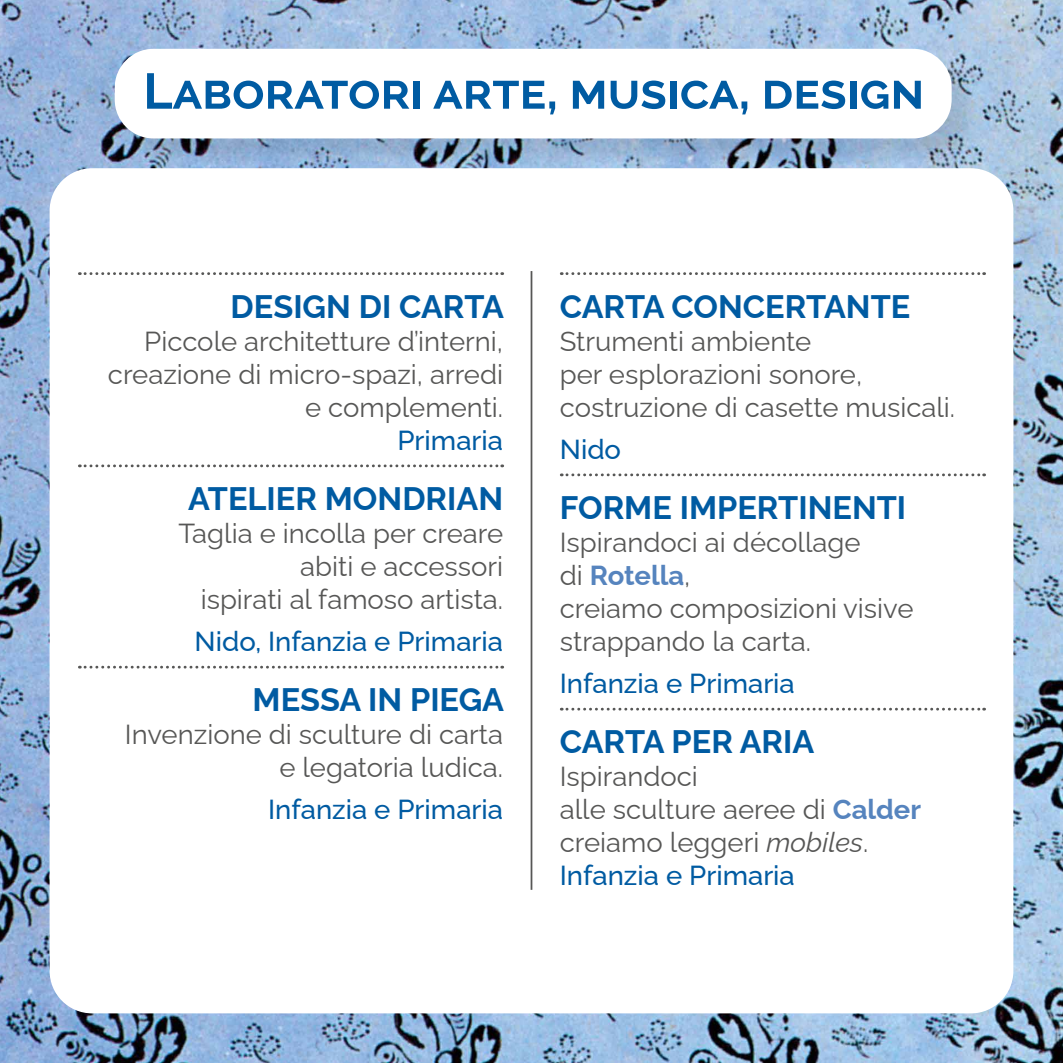
<style>
.page{position:relative;width:1063px;height:1063px;background:#fff}
.page>*{position:absolute;margin:0;border:0;box-sizing:border-box;transform-origin:0 0}
.t1{font:700 50px "Raleway";color:#005ba2}
.t2{font:700 32.5px "Raleway";color:#005ba2}
.t3{font:27.5px/33px "Raleway";color:#575756;text-align:right}
.t4{font:500 27.5px "Raleway";color:#005ba2}
.s1{font-weight:700;color:#5684be}
.s2{font-style:italic}
.s3{font-weight:500;color:#005ba2}
</style>
<div class="page">
<img style="left:0;top:0;width:1063px;height:1063px">
<div style="left:50px;top:168px;width:963px;height:845px;background:#fff;border-radius:43px"></div>
<hr style="left:531px;top:271px;width:1px;height:619px;background:#575756">
<svg style="left:79px;top:272px;width:424px;height:3px"></svg>
<svg style="left:79px;top:464px;width:424px;height:3px"></svg>
<svg style="left:79px;top:666px;width:424px;height:3px"></svg>
<svg style="left:561px;top:272px;width:424px;height:3px"></svg>
<svg style="left:561px;top:473px;width:424px;height:3px"></svg>
<svg style="left:561px;top:708px;width:424px;height:3px"></svg>
<div style="left:118px;top:52px;width:863px;height:116px;background:#000;opacity:.1"></div>
<div style="left:115px;top:49px;width:837px;height:89px;background:#fff;border-radius:39px"></div>
<h1 class="t1" style="left:143px;top:51px;width:782px">Laboratori arte, musica, design</h1>
<p class="t2" style="left:231px;top:280px;width:275px">DESIGN DI CARTA</p>
<p class="t3" style="left:108px;top:321px;width:397px">Piccole architetture d’interni, creazione di micro-spazi, arredi e complementi.</p>
<p class="t4" style="left:398px;top:418px;width:107px">Primaria</p>
<p class="t2" style="left:188px;top:472px;width:316px">ATELIER MONDRIAN</p>
<p class="t3" style="left:178px;top:514px;width:326px">Taglia e incolla per creare abiti e accessori<br>ispirati al famoso artista.</p>
<p class="t4" style="left:195px;top:619px;width:310px">Nido, Infanzia e Primaria</p>
<p class="t2" style="left:253px;top:674px;width:253px">MESSA IN PIEGA</p>
<p class="t3" style="left:125px;top:715px;width:380px">Invenzione di sculture di carta e legatoria ludica.</p>
<p class="t4" style="left:268px;top:787px;width:237px">Infanzia e Primaria</p>
<p class="t2" style="left:560px;top:280px;width:352px">CARTA CONCERTANTE</p>
<p class="t3" style="left:560px;top:321px;width:397px;text-align:left">Strumenti ambiente<br>per esplorazioni sonore, costruzione di casette musicali.</p>
<p class="t4" style="left:560px;top:427px;width:63px">Nido</p>
<p class="t2" style="left:560px;top:481px;width:348px">FORME IMPERTINENTI</p>
<p class="t3" style="left:560px;top:523px;width:355px;text-align:left">Ispirandoci ai décollage<br>di <span class="s1">Rotella</span>,<br>creiamo composizioni visive strappando la carta.</p>
<p class="t4" style="left:560px;top:661px;width:237px">Infanzia e Primaria</p>
<p class="t2" style="left:560px;top:716px;width:256px">CARTA PER ARIA</p>
<p class="t3" style="left:560px;top:757px;width:363px;text-align:left">Ispirandoci<br>alle sculture aeree di <span class="s1">Calder </span>creiamo leggeri <span class="s2">mobiles</span>.<br><span class="s3">Infanzia e Primaria</span></p>
</div>
